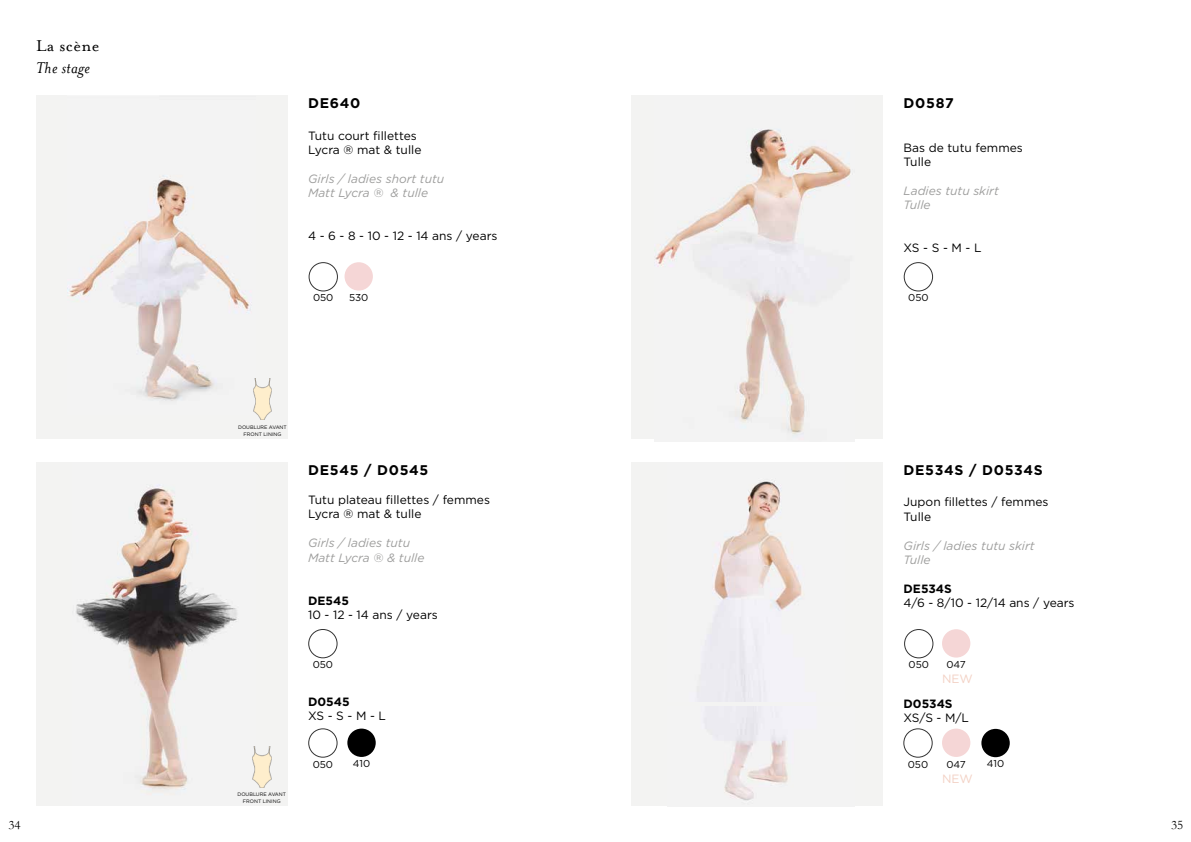
<style>
.page{position:relative;width:1191px;height:842px;background:#fff}
.page>*{position:absolute;margin:0;border:0;box-sizing:border-box;transform-origin:0 0}
.t1{font:italic 18px "Mrs Eaves OT";letter-spacing:.025em;color:#000}
.t2{font:18px "Mrs Eaves OT";letter-spacing:.025em;color:#000}
.t3{font:700 14px "Gotham";letter-spacing:.05em;color:#000}
.t4{font:13px "Garamond";color:#000}
.t5{font:12px/14.4px "Gotham";color:#000}
.t6{font:italic 12px/14.4px "Gotham";color:#9d9d9c}
.t7{font:700 12px "Gotham";color:#000}
.t8{font:12px "Gotham";color:#f3d1c4}
.t9{font:10px "Gotham";color:#000}
.t10{font:5px/7px "Gotham";color:#000;text-align:center}
</style>
<div class="page">
<div style="left:36px;top:95px;width:251px;height:344px;background:#f3f3f2"></div>
<div style="left:309px;top:262px;width:29px;height:29px;border:1px solid #333;border-radius:50%"></div>
<div style="left:344px;top:262px;width:29px;height:29px;background:#f5d6d6;border-radius:50%"></div>
<img style="left:69px;top:175px;width:187px;height:226px">
<div style="left:36px;top:462px;width:251px;height:344px;background:#f3f3f2"></div>
<div style="left:631px;top:95px;width:252px;height:344px;background:#f3f3f2"></div>
<div style="left:904px;top:262px;width:28px;height:29px;border:1px solid #333;border-radius:50%"></div>
<img style="left:654px;top:129px;width:200px;height:312px">
<div style="left:308px;top:629px;width:29px;height:29px;border:1px solid #333;border-radius:50%"></div>
<div style="left:308px;top:729px;width:29px;height:28px;border:1px solid #333;border-radius:50%"></div>
<div style="left:347px;top:729px;width:29px;height:28px;background:#000;border-radius:50%"></div>
<img style="left:76px;top:488px;width:161px;height:302px">
<img style="left:253px;top:379px;width:19px;height:41px">
<img style="left:252px;top:746px;width:19px;height:41px">
<div style="left:631px;top:462px;width:252px;height:344px;background:#f3f3f2"></div>
<div style="left:904px;top:629px;width:29px;height:29px;border:1px solid #333;border-radius:50%"></div>
<div style="left:903px;top:729px;width:29px;height:28px;border:1px solid #333;border-radius:50%"></div>
<div style="left:981px;top:729px;width:28px;height:28px;background:#000;border-radius:50%"></div>
<img style="left:710px;top:481px;width:92px;height:220px">
<img style="left:717px;top:706px;width:71px;height:95px">
<div style="left:942px;top:629px;width:28px;height:29px;background:#f5d6d6;border-radius:50%"></div>
<div style="left:942px;top:729px;width:28px;height:28px;background:#f5d6d6;border-radius:50%"></div>
<h1 class="t2" style="left:36px;top:36px;width:65px">La scène</h1>
<h1 class="t1" style="left:36px;top:58px;width:56px">The stage</h1>
<p class="t3" style="left:308px;top:95px;width:54px">DE640</p>
<p class="t5" style="left:308px;top:128px;width:115px">Tutu court fillettes<br>Lycra ® mat &amp; tulle</p>
<p class="t6" style="left:308px;top:171px;width:138px">Girls / ladies short tutu<br>Matt Lycra ® &amp; tulle</p>
<p class="t5" style="left:308px;top:229px;width:191px">4 - 6 - 8 - 10 - 12 - 14 ans / years</p>
<p class="t9" style="left:313px;top:292px;width:22px">050</p>
<p class="t9" style="left:349px;top:292px;width:21px">530</p>
<p class="t10" style="left:238px;top:423px;width:50px">DOUBLURE AVANT<br>FRONT LINING</p>
<p class="t10" style="left:237px;top:791px;width:50px">DOUBLURE AVANT<br>FRONT LINING</p>
<p class="t3" style="left:308px;top:462px;width:122px">DE545 / D0545</p>
<p class="t5" style="left:308px;top:492px;width:183px">Tutu plateau fillettes / femmes<br>Lycra ® mat &amp; tulle</p>
<p class="t6" style="left:308px;top:536px;width:118px">Girls / ladies tutu<br>Matt Lycra ® &amp; tulle</p>
<p class="t7" style="left:308px;top:594px;width:42px">DE545</p>
<p class="t5" style="left:308px;top:607px;width:131px">10 - 12 - 14 ans / years</p>
<p class="t9" style="left:313px;top:659px;width:22px">050</p>
<p class="t7" style="left:308px;top:694px;width:43px">D0545</p>
<p class="t5" style="left:308px;top:708px;width:79px">XS - S - M - L</p>
<p class="t9" style="left:313px;top:758px;width:22px">050</p>
<p class="t9" style="left:353px;top:758px;width:19px">410</p>
<p class="t3" style="left:903px;top:95px;width:52px">D0587</p>
<p class="t5" style="left:903px;top:140px;width:121px">Bas de tutu femmes<br>Tulle</p>
<p class="t6" style="left:903px;top:183px;width:97px">Ladies tutu skirt<br>Tulle</p>
<p class="t5" style="left:903px;top:241px;width:79px">XS - S - M - L</p>
<p class="t9" style="left:908px;top:292px;width:22px">050</p>
<p class="t3" style="left:903px;top:462px;width:141px">DE534S / D0534S</p>
<p class="t5" style="left:903px;top:495px;width:146px">Jupon fillettes / femmes<br>Tulle</p>
<p class="t6" style="left:903px;top:538px;width:133px">Girls / ladies tutu skirt<br>Tulle</p>
<p class="t7" style="left:903px;top:582px;width:50px">DE534S</p>
<p class="t5" style="left:903px;top:595px;width:172px">4/6 - 8/10 - 12/14 ans / years</p>
<p class="t9" style="left:908px;top:659px;width:22px">050</p>
<p class="t9" style="left:946px;top:659px;width:21px">047</p>
<p class="t8" style="left:942px;top:672px;width:32px">NEW</p>
<p class="t7" style="left:903px;top:697px;width:51px">D0534S</p>
<p class="t5" style="left:903px;top:711px;width:67px">XS/S - M/L</p>
<p class="t9" style="left:907px;top:758px;width:22px">050</p>
<p class="t9" style="left:987px;top:758px;width:19px">410</p>
<p class="t9" style="left:946px;top:758px;width:21px">047</p>
<p class="t8" style="left:942px;top:772px;width:32px">NEW</p>
<p class="t4" style="left:9px;top:816px;width:14px">34</p>
<p class="t4" style="left:1171px;top:817px;width:14px">35</p>
</div>
